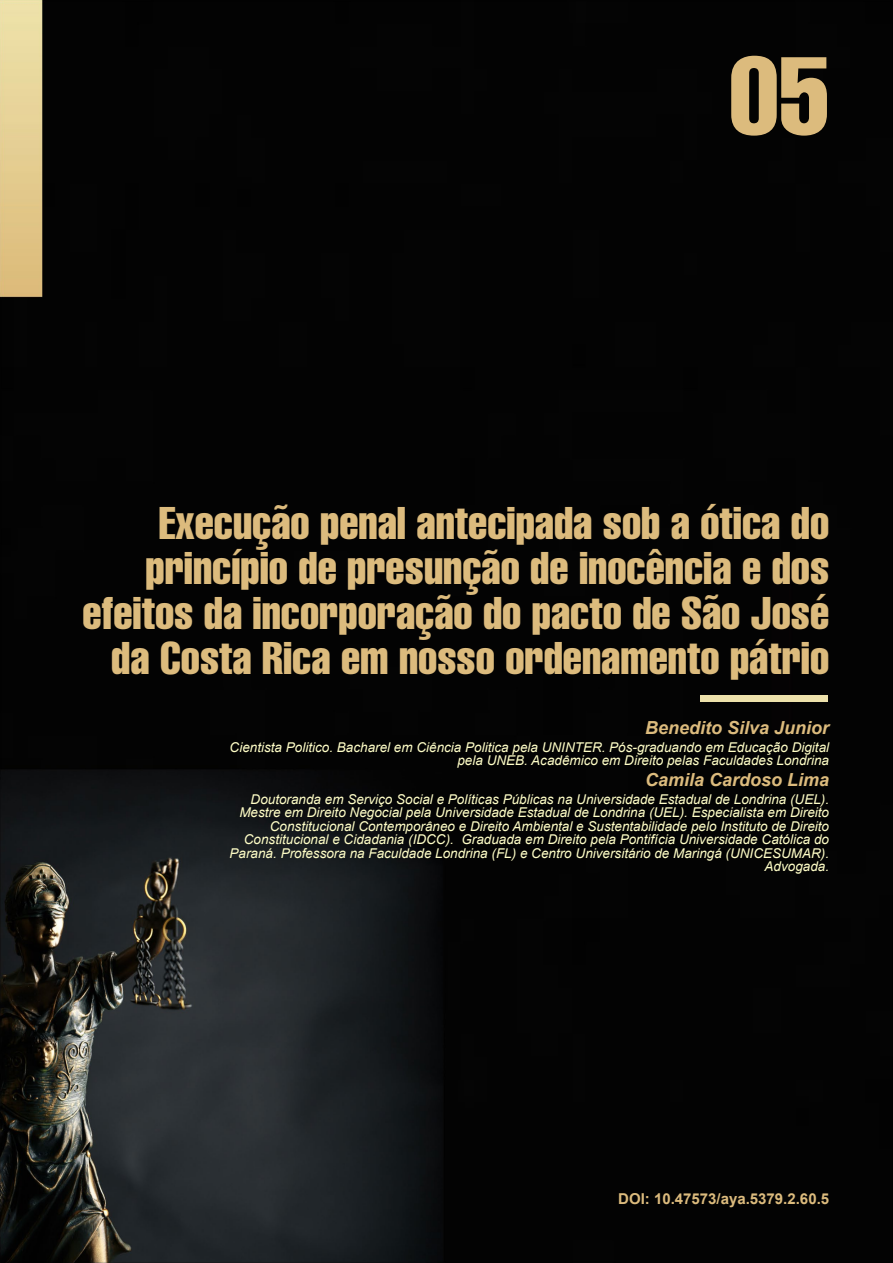
<style>
.page{position:relative;width:893px;height:1263px;background:#fff}
.page>*{position:absolute;margin:0;border:0;box-sizing:border-box;transform-origin:0 0}
.t1{font:extra-condensed 108px "Helvetica";color:#dcbb7d}
.t2{font:extra-condensed 45px/45px "Helvetica";color:#dcbb7d;text-align:right}
.t3{font:italic 700 18px "Arial";color:#dcbb7d}
.t4{font:700 15px "Arial";color:#dcbb7d}
.t5{font:italic 13.5px/13.5px "Arial";color:#fffec7;text-align:right}
</style>
<div class="page">
<img style="left:0;top:0;width:893px;height:1263px">
<div style="left:700px;top:695px;width:128px;height:6px;background:#ede1ab"></div>
<h1 class="t1" style="left:729px;top:27px;width:102px">05</h1>
<h2 class="t2" style="left:83px;top:500px;width:748px">Execução penal antecipada sob a ótica do princípio de presunção de inocência e dos efeitos da incorporação do pacto de São José da Costa Rica em nosso ordenamento pátrio</h2>
<h3 class="t3" style="left:645px;top:715px;width:186px">Benedito Silva Junior</h3>
<p class="t5" style="left:230px;top:740px;width:601px">Cientista Politico. Bacharel em Ciência Politica pela UNINTER. Pós-graduando em Educação Digital pela UNEB. Acadêmico em Direito pelas Faculdades Londrina</p>
<h3 class="t3" style="left:645px;top:767px;width:186px">Camila Cardoso Lima</h3>
<p class="t5" style="left:230px;top:792px;width:601px">Doutoranda em Serviço Social e Políticas Públicas na Universidade Estadual de Londrina (UEL).<br>Mestre em Direito Negocial pela Universidade Estadual de Londrina (UEL). Especialista em Direito Constitucional Contemporâneo e Direito Ambiental e Sustentabilidade pelo Instituto de Direito Constitucional e Cidadania (IDCC). Graduada em Direito pela Pontifícia Universidade Católica do Paraná. Professora na Faculdade Londrina (FL) e Centro Universitário de Maringá (UNICESUMAR).<br>Advogada.</p>
<p class="t4" style="left:618px;top:1188px;width:212px">DOI: 10.47573/aya.5379.2.60.5</p>
</div>
